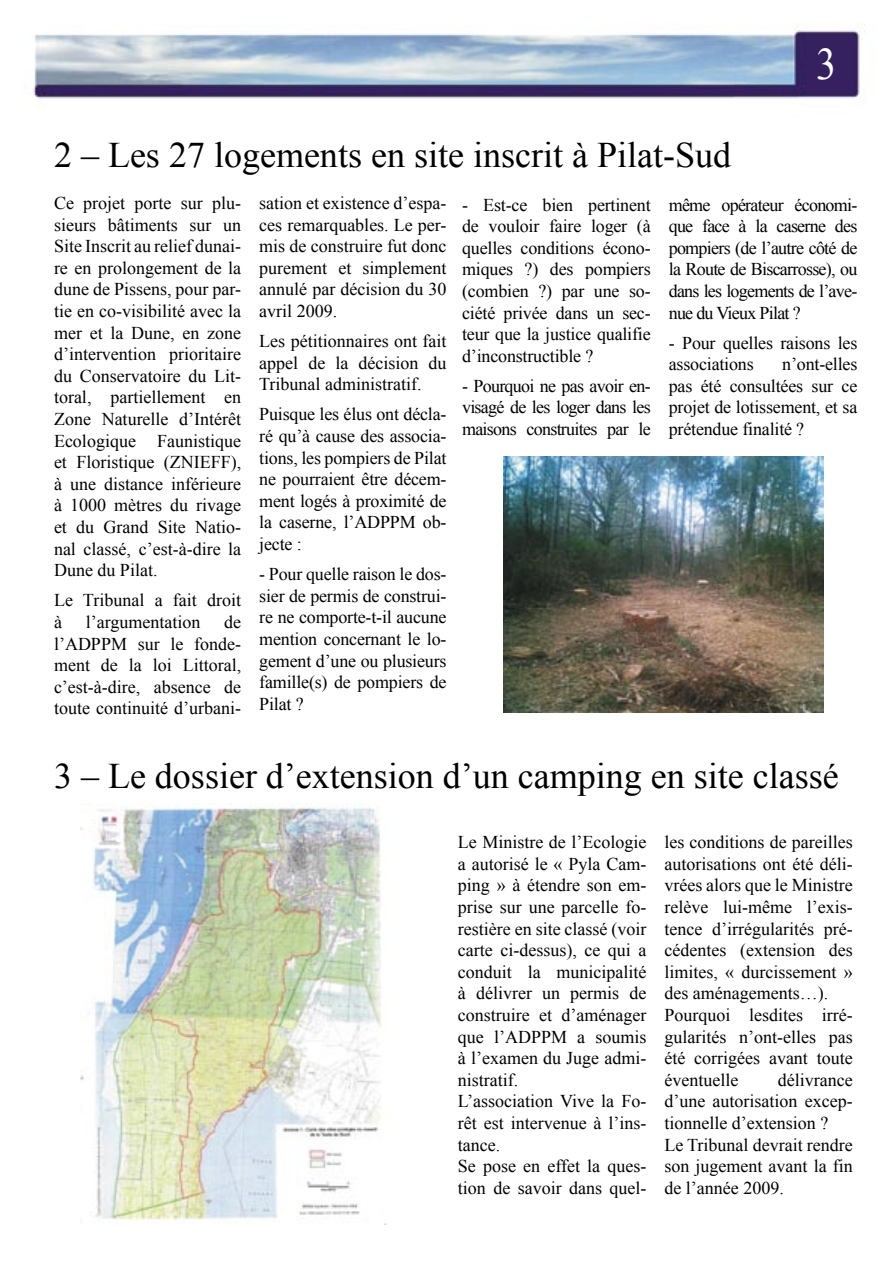
<style>
.page{position:relative;width:893px;height:1263px;background:#fff}
.page>*{position:absolute;margin:0;border:0;box-sizing:border-box;transform-origin:0 0}
.t1{font:45px "Times New Roman";color:#fff;scale:.9 1}
.t2{font:36px "Times New Roman";color:#000}
.t3{font:18px/21.6px "Times New Roman";color:#000;text-align:justify}
</style>
<div class="page">
<img style="left:33px;top:23px;width:832px;height:1202px">
<img style="left:504px;top:456px;width:320px;height:256px">
<img style="left:81px;top:803px;width:306px;height:421px">
<h2 class="t2" style="left:54px;top:130px;width:678px">2 – Les 27 logements en site inscrit à Pilat-Sud</h2>
<h1 class="t1" style="left:816px;top:33px;width:24px">3</h1>
<p class="t3" style="left:54px;top:192px;width:189px">Ce projet porte sur plu&shy;sieurs bâtiments sur un Site Inscrit au relief dunai&shy;re en prolongement de la dune de Pissens, pour par&shy;tie en co-visibilité avec la mer et la Dune, en zone d’intervention prioritaire du Conservatoire du Lit&shy;toral, partiellement en Zone Naturelle d’Intérêt Ecologique Faunistique et Floristique (ZNIEFF), à une distance inférieure à 1000 mètres du rivage et du Grand Site Natio&shy;nal classé, c’est-à-dire la Dune du Pilat.</p>
<p class="t3" style="left:54px;top:589px;width:189px">Le Tribunal a fait droit à</p>
<p class="t3" style="left:54px;top:611px;width:189px;text-indent:170px">de l’ADPPM sur le fonde&shy;ment de la loi Littoral, c’est-à-dire, absence de toute continuité d’urbani-</p>
<p class="t3" style="left:86px;top:611px;width:116px">l’argumentation</p>
<p class="t3" style="left:259px;top:192px;width:189px">sation et existence d’espa&shy;ces remarquables. Le per&shy;mis de construire fut donc purement et simplement annulé par décision du 30 avril 2009.</p>
<p class="t3" style="left:259px;top:330px;width:189px">Les pétitionnaires ont fait appel de la décision du Tribunal administratif.</p>
<p class="t3" style="left:259px;top:403px;width:189px">Puisque les élus ont décla&shy;ré qu’à cause des associa&shy;tions, les pompiers de Pilat ne pourraient être décem&shy;ment logés à proximité de la caserne, l’ADPPM ob&shy;jecte :</p>
<p class="t3" style="left:259px;top:563px;width:189px">- Pour quelle raison le dos&shy;sier de permis de construi&shy;re ne comporte-t-il aucune mention concernant le lo&shy;gement d’une ou plusieurs famille(s) de pompiers de Pilat ?</p>
<p class="t3" style="left:462px;top:193px;width:190px">- Est-ce bien pertinent de vouloir faire loger (à quelles conditions écono&shy;miques ?) des pompiers (combien ?) par une so&shy;ciété privée dans un sec&shy;teur que la justice qualifie d’inconstructible ?</p>
<p class="t3" style="left:462px;top:375px;width:190px">- Pourquoi ne pas avoir en&shy;visagé de les loger dans les maisons construites par le</p>
<p class="t3" style="left:669px;top:193px;width:190px">même opérateur économi&shy;que face à la caserne des pompiers (de l’autre côté de la Route de Biscarrosse), ou dans les logements de l’ave&shy;nue du Vieux Pilat ?</p>
<p class="t3" style="left:669px;top:331px;width:190px">- Pour quelles raisons les associations</p>
<p class="t3" style="left:669px;top:353px;width:190px;text-indent:113px">n’ont-elles pas été consultées sur ce projet de lotissement, et sa prétendue finalité ?</p>
<h2 class="t2" style="left:54px;top:751px;width:786px">3 – Le dossier d’extension d’un camping en site classé</h2>
<p class="t3" style="left:458px;top:831px;width:190px;text-align:left">Le Ministre de l’Ecologie a autorisé le « Pyla Cam&shy;ping » à étendre son em&shy;prise sur une parcelle fo&shy;restière en site classé (voir carte ci-dessus), ce qui a conduit la municipalité à délivrer un permis de construire et d’aménager que l’ADPPM a soumis à l’examen du Juge admi&shy;nistratif.<br>L’association Vive la Fo&shy;rêt est intervenue à l’ins&shy;tance.<br>Se pose en effet la ques&shy;tion de savoir dans quel-</p>
<p class="t3" style="left:664px;top:831px;width:190px;text-align:left">les conditions de pareilles autorisations ont été déli&shy;vrées alors que le Ministre relève lui-même l’exis&shy;tence d’irrégularités pré&shy;cédentes (extension des limites, « durcissement » des aménagements…).<br>Pourquoi lesdites irré&shy;gularités n’ont-elles pas été corrigées avant toute éventuelle</p>
<p class="t3" style="left:664px;top:1069px;width:190px;text-align:left;text-indent:113px">délivrance d’une autorisation excep&shy;tionnelle d’extension ?<br>Le Tribunal devrait rendre son jugement avant la fin de l’année 2009.</p>
</div>
